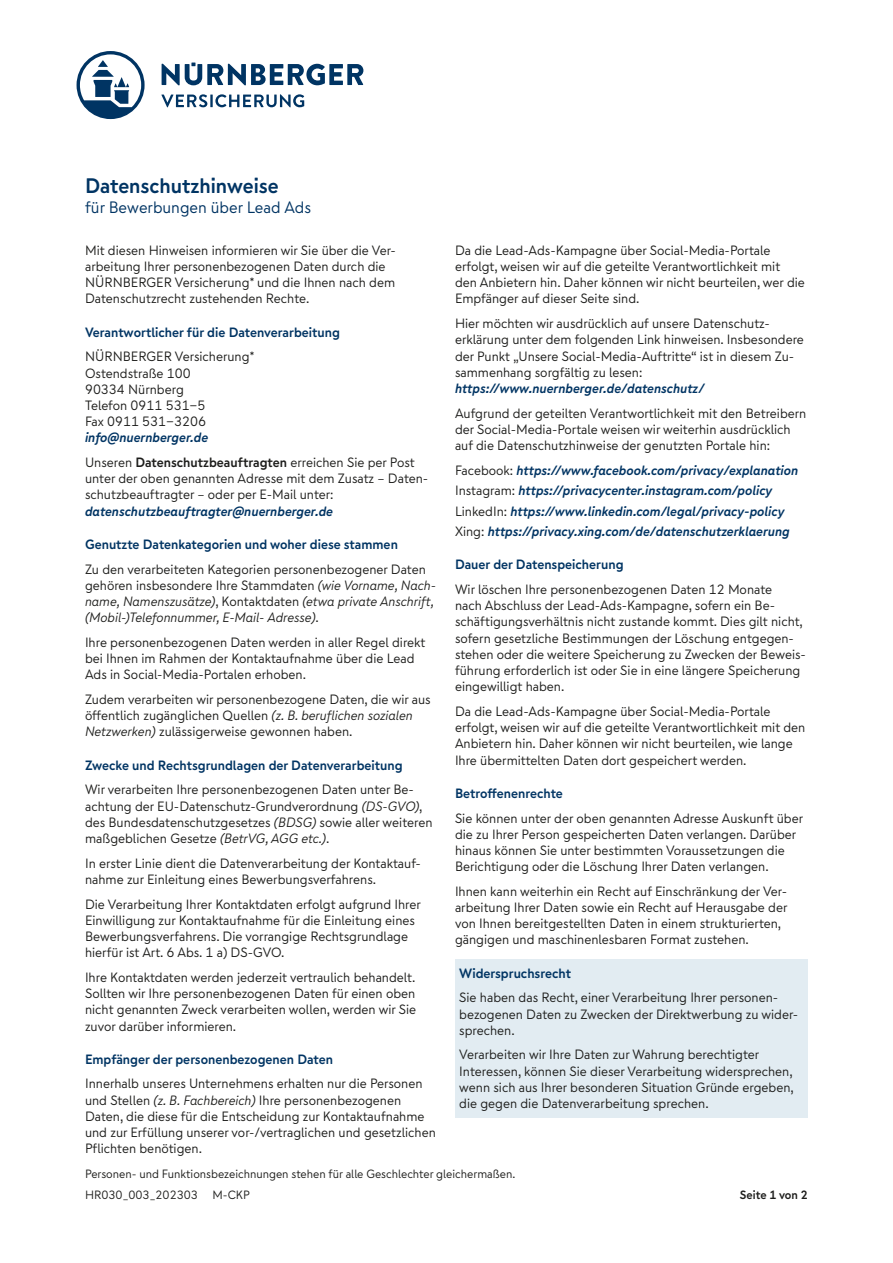
<style>
.page{position:relative;width:893px;height:1263px;background:#fff}
.page>*{position:absolute;margin:0;border:0;box-sizing:border-box;transform-origin:0 0}
.t1{font:700 21px "Nuernberger Text";color:#003463}
.t2{font:16.5px "Nuernberger Text";color:#003463}
.t3{font:13.5px/16.2px "Nuernberger Text";color:#1d1d1b}
.t4{font:italic 700 13.5px/20.4px "Nuernberger Text";color:#003463}
.t5{font:700 13.5px "Nuernberger Text";color:#003463}
.t6{font:12px "Nuernberger Text";color:#1d1d1b}
.t7{font:700 12px "Nuernberger Text";color:#1d1d1b}
.s1{font-weight:700;font-style:italic;color:#003463}
.s2{font-weight:700}
.s3{font-style:italic}
.s4{font-weight:400;font-style:normal;color:#1d1d1b}
</style>
<div class="page">
<svg style="left:162px;top:63px;width:201px;height:22px"></svg>
<svg style="left:161px;top:94px;width:143px;height:13px"></svg>
<svg style="left:77px;top:51px;width:68px;height:68px"></svg>
<div style="left:455px;top:960px;width:353px;height:28px;background:#e2ecf2"></div>
<div style="left:455px;top:984px;width:353px;height:61px;background:#e2ecf2"></div>
<div style="left:455px;top:1041px;width:353px;height:77px;background:#e2ecf2"></div>
<h1 class="t1" style="left:85px;top:171px;width:195px">Datenschutzhinweise</h1>
<p class="t2" style="left:85px;top:196px;width:227px">für Bewerbungen über Lead Ads</p>
<p class="t3" style="left:85px;top:242px;width:312px">Mit diesen Hinweisen informieren wir Sie über die Ver&shy;arbeitung Ihrer personenbezogenen Daten durch die NÜRNBERGER Versicherung* und die Ihnen nach dem Datenschutzrecht zustehenden Rechte.</p>
<p class="t5" style="left:85px;top:323px;width:256px">Verantwortlicher für die Datenverarbeitung</p>
<p class="t3" style="left:85px;top:348px;width:171px">NÜRNBERGER Versicherung*<br>Ostendstraße 100<br>90334 Nürnberg<br>Telefon 0911 531-5<br>Fax 0911 531-3206</p>
<p class="t3" style="left:85px;top:425px;width:331px;line-height:24.8px"><span class="s1">info@nuernberger.de<br></span>Unseren <span class="s2">Datenschutzbeauftragten</span> erreichen Sie per Post</p>
<p class="t3" style="left:85px;top:470px;width:345px">unter der oben genannten Adresse mit dem Zusatz – Daten&shy;schutzbeauftragter – oder per E-Mail unter:</p>
<p class="t4" style="left:85px;top:500px;width:250px">datenschutzbeauftragter@nuernberger.de</p>
<p class="t5" style="left:85px;top:535px;width:314px">Genutzte Datenkategorien und woher diese stammen</p>
<p class="t3" style="left:85px;top:560px;width:352px">Zu den verarbeiteten Kategorien personenbezogener Daten gehören insbesondere Ihre Stammdaten <span class="s3">(wie Vorname, Nach&shy;name, Namenszusätze)</span>, Kontaktdaten <span class="s3">(etwa private Anschrift, (Mobil-)Telefonnummer, E-Mail- Adresse)</span>.</p>
<p class="t3" style="left:85px;top:634px;width:342px">Ihre personenbezogenen Daten werden in aller Regel direkt bei Ihnen im Rahmen der Kontaktaufnahme über die Lead<br>Ads in Social-Media-Portalen erhoben.</p>
<p class="t3" style="left:85px;top:691px;width:347px">Zudem verarbeiten wir personenbezogene Daten, die wir aus öffentlich zugänglichen Quellen <span class="s3">(z. B. beruflichen sozialen<br>Netzwerken)</span> zulässigerweise gewonnen haben.</p>
<p class="t5" style="left:85px;top:755px;width:319px">Zwecke und Rechtsgrundlagen der Datenverarbeitung</p>
<p class="t3" style="left:85px;top:781px;width:349px">Wir verarbeiten Ihre personenbezogenen Daten unter Be&shy;achtung der EU-Datenschutz-Grundverordnung <span class="s3">(DS‑GVO)</span>, des Bundesdatenschutzgesetzes <span class="s3">(BDSG)</span> sowie aller weiteren maßgeblichen Gesetze <span class="s3">(BetrVG, AGG etc.)</span>.</p>
<p class="t3" style="left:85px;top:854px;width:337px">In erster Linie dient die Datenverarbeitung der Kontaktauf&shy;nahme zur Einleitung eines Bewerbungsverfahrens.</p>
<p class="t3" style="left:85px;top:895px;width:337px">Die Verarbeitung Ihrer Kontaktdaten erfolgt aufgrund Ihrer Einwilligung zur Kontaktaufnahme für die Einleitung eines Bewerbungsverfahrens. Die vorrangige Rechtsgrundlage hierfür ist Art. 6 Abs. 1 a) DS‑GVO.</p>
<p class="t3" style="left:85px;top:969px;width:333px;text-align:justify">Ihre Kontaktdaten werden jederzeit vertraulich behandelt.<br>Sollten wir Ihre personenbezogenen Daten für einen oben nicht genannten Zweck verarbeiten wollen, werden wir Sie zuvor darüber informieren.</p>
<p class="t5" style="left:85px;top:1050px;width:249px">Empfänger der personenbezogenen Daten</p>
<p class="t3" style="left:85px;top:1075px;width:352px">Innerhalb unseres Unternehmens erhalten nur die Personen und Stellen <span class="s3">(z. B. Fachbereich)</span> Ihre personenbezogenen Daten, die diese für die Entscheidung zur Kontaktaufnahme und zur Erfüllung unserer vor-/vertraglichen und gesetzlichen Pflichten benötigen.</p>
<p class="t3" style="left:455px;top:242px;width:351px">Da die Lead-Ads-Kampagne über Social-Media-Portale erfolgt, weisen wir auf die geteilte Verantwortlichkeit mit den Anbietern hin. Daher können wir nicht beurteilen, wer die Empfänger auf dieser Seite sind.</p>
<p class="t3" style="left:455px;top:315px;width:350px">Hier möchten wir ausdrücklich auf unsere Datenschutz&shy;erklärung unter dem folgenden Link hinweisen. Insbesondere der Punkt „Unsere Social-Media-Auftritte“ ist in diesem Zu&shy;sammenhang sorgfältig zu lesen:</p>
<p class="t4" style="left:455px;top:378px;width:251px">https://www.nuernberger.de/datenschutz/</p>
<p class="t3" style="left:455px;top:405px;width:353px">Aufgrund der geteilten Verantwortlichkeit mit den Betreibern der Social-Media-Portale weisen wir weiterhin ausdrücklich auf die Datenschutzhinweise der genutzten Portale hin:</p>
<p class="t4" style="left:455px;top:460px;width:345px"><span class="s4">Facebook:</span> https://www.facebook.com/privacy/explanation <span class="s4">Instagram:</span> https://privacycenter.instagram.com/policy <span class="s4">LinkedIn:</span> https://www.linkedin.com/legal/privacy-policy <span class="s4">Xing:</span> https://privacy.xing.com/de/datenschutzerklaerung</p>
<p class="t5" style="left:455px;top:555px;width:170px">Dauer der Datenspeicherung</p>
<p class="t3" style="left:455px;top:581px;width:352px">Wir löschen Ihre personenbezogenen Daten 12 Monate<br>nach Abschluss der Lead-Ads-Kampagne, sofern ein Be&shy;schäftigungsverhältnis nicht zustande kommt. Dies gilt nicht, sofern gesetzliche Bestimmungen der Löschung entgegen&shy;stehen oder die weitere Speicherung zu Zwecken der Beweis&shy;führung erforderlich ist oder Sie in eine längere Speicherung eingewilligt haben.</p>
<p class="t3" style="left:455px;top:703px;width:352px">Da die Lead-Ads-Kampagne über Social-Media-Portale erfolgt, weisen wir auf die geteilte Verantwortlichkeit mit den Anbietern hin. Daher können wir nicht beurteilen, wie lange Ihre übermittelten Daten dort gespeichert werden.</p>
<p class="t5" style="left:455px;top:784px;width:109px">Betroffenenrechte</p>
<p class="t3" style="left:455px;top:809px;width:350px">Sie können unter der oben genannten Adresse Auskunft über die zu Ihrer Person gespeicherten Daten verlangen. Darüber hinaus können Sie unter bestimmten Voraussetzungen die Berichtigung oder die Löschung Ihrer Daten verlangen.</p>
<p class="t3" style="left:455px;top:883px;width:334px">Ihnen kann weiterhin ein Recht auf Einschränkung der Ver&shy;arbeitung Ihrer Daten sowie ein Recht auf Herausgabe der von Ihnen bereitgestellten Daten in einem strukturierten, gängigen und maschinenlesbaren Format zustehen.</p>
<p class="t5" style="left:459px;top:963px;width:113px">Widerspruchsrecht</p>
<p class="t3" style="left:459px;top:989px;width:340px">Sie haben das Recht, einer Verarbeitung Ihrer personen&shy;bezogenen Daten zu Zwecken der Direktwerbung zu wider&shy;sprechen.</p>
<p class="t3" style="left:459px;top:1046px;width:336px">Verarbeiten wir Ihre Daten zur Wahrung berechtigter Interessen, können Sie dieser Verarbeitung widersprechen, wenn sich aus Ihrer besonderen Situation Gründe ergeben, die gegen die Datenverarbeitung sprechen.</p>
<p class="t6" style="left:85px;top:1166px;width:432px">Personen- und Funktionsbezeichnungen stehen für alle Geschlechter gleichermaßen.</p>
<p class="t6" style="left:85px;top:1187px;width:166px">HR030_003_202303 M-CKP</p>
<p class="t7" style="left:740px;top:1186px;width:70px">Seite 1 von 2</p>
</div>
